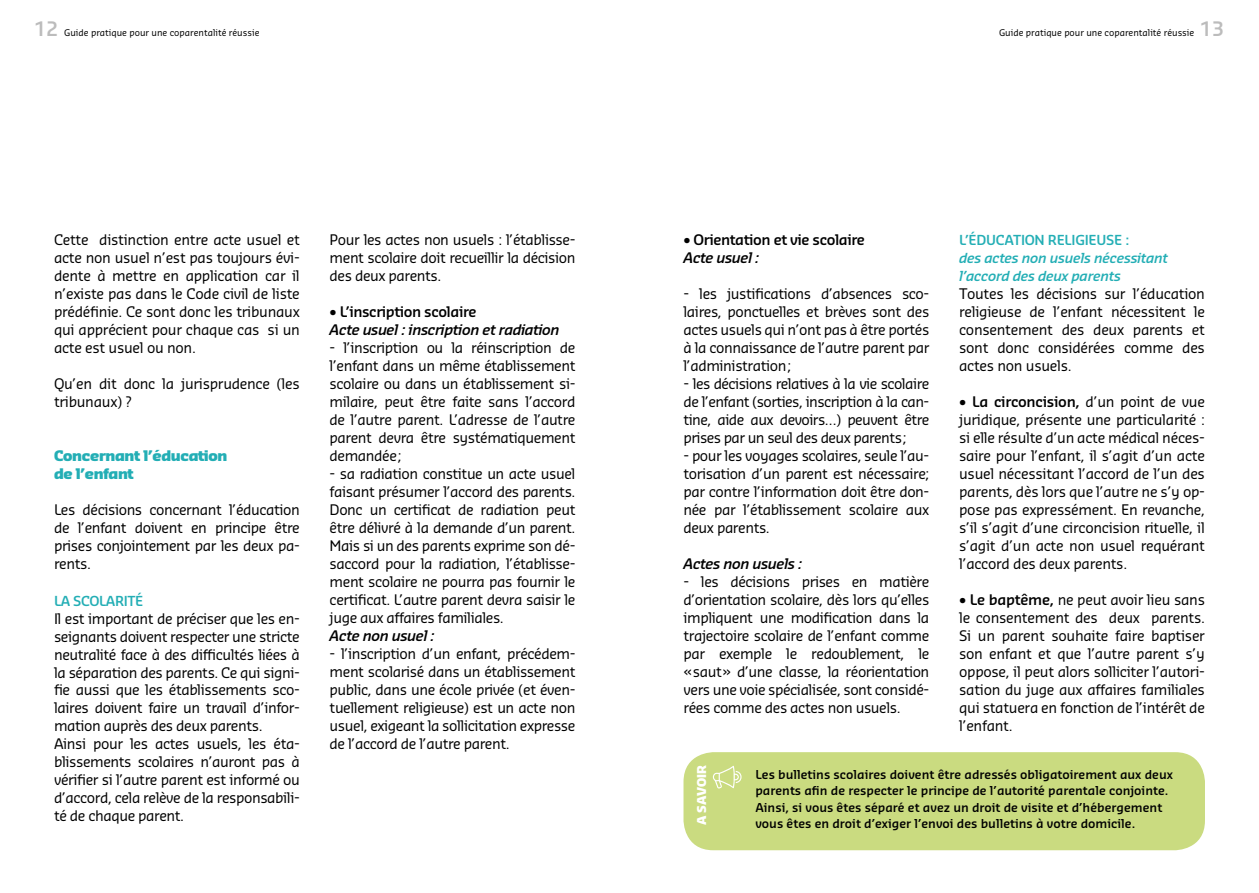
<style>
.page{position:relative;width:1259px;height:893px;background:#fff}
.page>*{position:absolute;margin:0;border:0;box-sizing:border-box;transform-origin:0 0}
.t1{font:14.25px/18px "Sansa Std";letter-spacing:-.03em;color:#000;text-align:justify}
.t2{font:italic 600 14.25px "Sansa Std";letter-spacing:-.03em;color:#000}
.t3{font:600 14.25px "Sansa Std";letter-spacing:-.03em;color:#000}
.t4{font:900 14.25px/18px "Sansa Std";letter-spacing:-.02em;color:#23aeb5}
.t5{font:italic 600 13.5px/18px "Sansa Std";letter-spacing:-.02em;color:#23aeb5}
.t6{font:600 13.5px "Sansa Std";letter-spacing:-.02em;color:#23aeb5}
.t7{font:600 12px/16.5px "Sansa Std";color:#000}
.t8{font:900 12px "Sansa Std";letter-spacing:-.02em;color:#fff}
.t9{font:9px "Sansa Std";color:#000}
.s1{font-weight:600;font-size:19.5px;color:#bcbcbc}
.s2{font-weight:600}
</style>
<div class="page">
<div style="left:683px;top:752px;width:522px;height:98px;background:#cadb80;border-radius:30px"></div>
<svg style="left:713px;top:765px;width:28px;height:24px"></svg>
<p class="t9" style="left:34px;top:26px;width:227px"><span class="s1">12</span> Guide pratique pour une coparentalité réussie</p>
<p class="t9" style="left:999px;top:26px;width:227px">Guide pratique pour une coparentalité réussie <span class="s1">13</span></p>
<p class="t1" style="left:54px;top:230px;width:247px">Cette distinction entre acte usuel et acte non usuel n’est pas toujours évi&shy;dente à mettre en application car il n’existe pas dans le Code civil de liste prédéfinie. Ce sont donc les tribunaux qui apprécient pour chaque cas si un acte est usuel ou non.</p>
<p class="t1" style="left:54px;top:374px;width:247px">Qu’en dit donc la jurisprudence (les tribunaux) ?</p>
<p class="t4" style="left:54px;top:446px;width:175px">Concernant l’éducation de l’enfant</p>
<p class="t1" style="left:54px;top:500px;width:247px">Les décisions concernant l’éducation de l’enfant doivent en principe être prises conjointement par les deux pa&shy;rents.</p>
<p class="t6" style="left:54px;top:592px;width:91px">LA SCOLARITÉ</p>
<p class="t1" style="left:54px;top:608px;width:247px;text-align:left">Il est important de préciser que les en&shy;seignants doivent respecter une stricte neutralité face à des difficultés liées à la séparation des parents. Ce qui signi&shy;fie aussi que les établissements sco&shy;laires doivent faire un travail d’infor&shy;mation auprès des deux parents.<br>Ainsi pour les actes usuels, les éta&shy;blissements scolaires n’auront pas à vérifier si l’autre parent est informé ou d’accord, cela relève de la responsabili&shy;té de chaque parent.</p>
<p class="t1" style="left:330px;top:230px;width:247px">Pour les actes non usuels : l’établisse&shy;ment scolaire doit recueillir la décision des deux parents.</p>
<p class="t3" style="left:330px;top:303px;width:149px">• L’inscription scolaire</p>
<p class="t2" style="left:330px;top:321px;width:232px">Acte usuel : inscription et radiation</p>
<p class="t1" style="left:330px;top:338px;width:247px">- l’inscription ou la réinscription de l’enfant dans un même établissement scolaire ou dans un établissement si&shy;milaire, peut être faite sans l’accord de l’autre parent. L’adresse de l’autre parent devra être systématiquement demandée;</p>
<p class="t1" style="left:330px;top:464px;width:247px">- sa radiation constitue un acte usuel faisant présumer l’accord des parents.<br>Donc un certificat de radiation peut être délivré à la demande d’un parent.<br>Mais si un des parents exprime son dé&shy;saccord pour la radiation, l’établisse&shy;ment scolaire ne pourra pas fournir le certificat. L’autre parent devra saisir le juge aux affaires familiales.</p>
<p class="t2" style="left:330px;top:627px;width:107px">Acte non usuel :</p>
<p class="t1" style="left:330px;top:644px;width:247px">- l’inscription d’un enfant, précédem&shy;ment scolarisé dans un établissement public, dans une école privée (et éven&shy;tuellement religieuse) est un acte non usuel, exigeant la sollicitation expresse de l’accord de l’autre parent.</p>
<p class="t3" style="left:683px;top:231px;width:183px">• Orientation et vie scolaire</p>
<p class="t2" style="left:683px;top:249px;width:78px">Acte usuel :</p>
<p class="t1" style="left:683px;top:284px;width:247px">- les justifications d’absences sco&shy;laires, ponctuelles et brèves sont des actes usuels qui n’ont pas à être portés à la connaissance de l’autre parent par l’administration;</p>
<p class="t1" style="left:683px;top:374px;width:247px">- les décisions relatives à la vie scolaire de l’enfant (sorties, inscription à la can&shy;tine, aide aux devoirs…) peuvent être prises par un seul des deux parents;</p>
<p class="t1" style="left:683px;top:446px;width:247px">- pour les voyages scolaires, seule l’au&shy;torisation d’un parent est nécessaire; par contre l’information doit être don&shy;née par l’établissement scolaire aux deux parents.</p>
<p class="t2" style="left:683px;top:555px;width:120px">Actes non usuels :</p>
<p class="t1" style="left:683px;top:572px;width:247px">- les décisions prises en matière d’orientation scolaire, dès lors qu’elles impliquent une modification dans la trajectoire scolaire de l’enfant comme par exemple le redoublement, le «saut» d’une classe, la réorientation vers une voie spécialisée, sont considé&shy;rées comme des actes non usuels.</p>
<p class="t6" style="left:959px;top:231px;width:172px">L’ÉDUCATION RELIGIEUSE :</p>
<p class="t5" style="left:959px;top:248px;width:210px">des actes non usuels nécessitant l’accord des deux parents</p>
<p class="t1" style="left:959px;top:284px;width:247px">Toutes les décisions sur l’éducation religieuse de l’enfant nécessitent le consentement des deux parents et sont donc considérées comme des actes non usuels.</p>
<p class="t1" style="left:959px;top:392px;width:247px"><span class="s2">• La circoncision,</span> d’un point de vue juridique, présente une particularité : si elle résulte d’un acte médical néces&shy;saire pour l’enfant, il s’agit d’un acte usuel nécessitant l’accord de l’un des parents, dès lors que l’autre ne s’y op&shy;pose pas expressément. En revanche, s’il s’agit d’une circoncision rituelle, il s’agit d’un acte non usuel requérant l’accord des deux parents.</p>
<p class="t1" style="left:959px;top:590px;width:247px"><span class="s2">• Le baptême,</span> ne peut avoir lieu sans le consentement des deux parents.<br>Si un parent souhaite faire baptiser son enfant et que l’autre parent s’y oppose, il peut alors solliciter l’autori&shy;sation du juge aux affaires familiales qui statuera en fonction de l’intérêt de l’enfant.</p>
<p class="t8" style="left:693px;top:825px;width:60px;rotate:-90deg">A SAVOIR</p>
<p class="t7" style="left:755px;top:765px;width:419px">Les bulletins scolaires doivent être adressés obligatoirement aux deux parents afin de respecter le principe de l’autorité parentale conjointe.<br>Ainsi, si vous êtes séparé et avez un droit de visite et d’hébergement vous êtes en droit d’exiger l’envoi des bulletins à votre domicile.</p>
</div>
